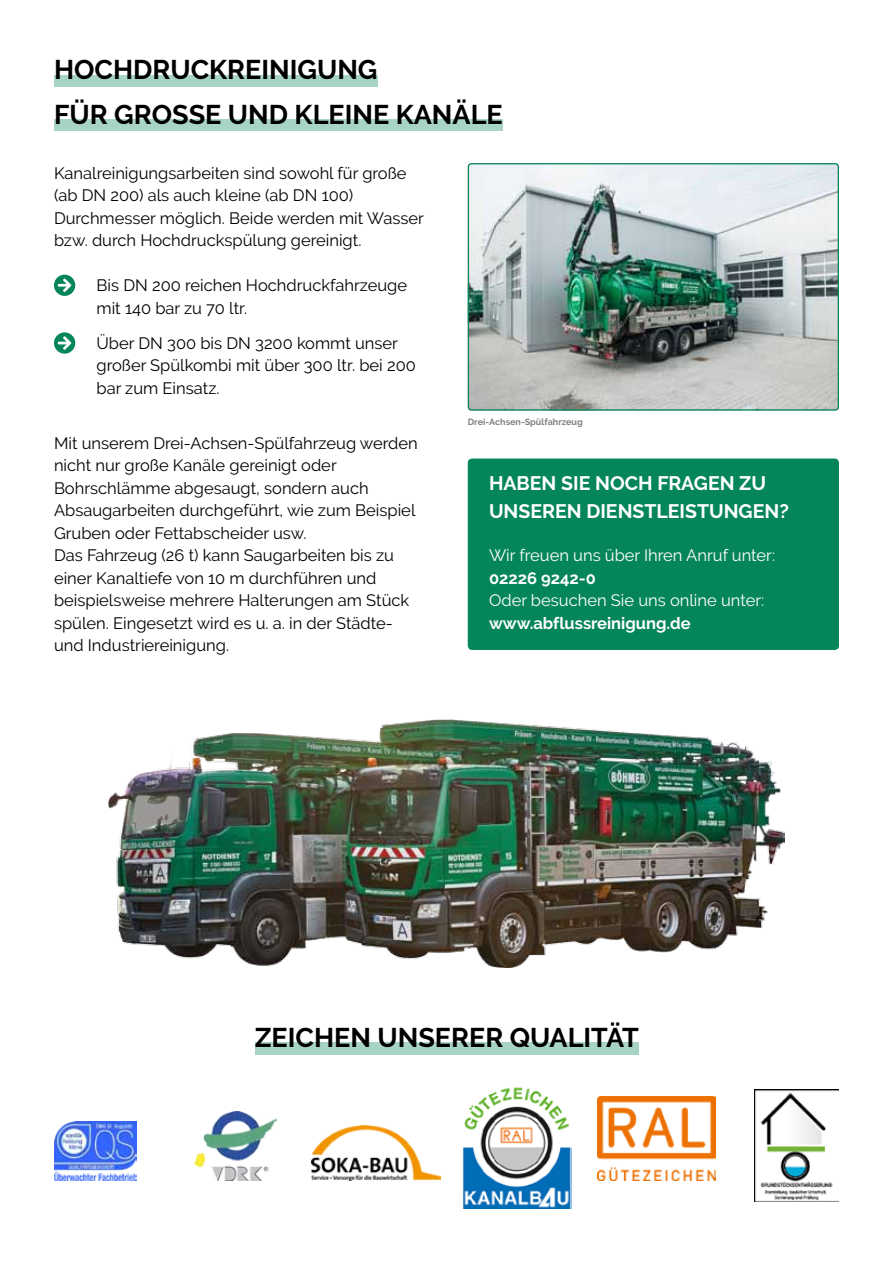
<style>
.page{position:relative;width:893px;height:1263px;background:#fff}
.page>*{position:absolute;margin:0;border:0;box-sizing:border-box;transform-origin:0 0}
.t1{font:700 27px/44.1px "Raleway";color:#000}
.t2{font:700 19.5px/28.5px "Raleway";color:#fff}
.t3{font:16.5px/22.5px "Raleway";color:#000}
.t4{font:16.5px "Raleway";color:#fff}
.t5{font:700 16.5px "Raleway";color:#fff}
.t6{font:700 9px "Raleway";color:#808081}
</style>
<div class="page">
<img style="left:195px;top:1111px;width:82px;height:70px">
<img style="left:54px;top:1122px;width:83px;height:59px">
<img style="left:311px;top:1126px;width:129px;height:55px">
<img style="left:463px;top:1087px;width:108px;height:122px">
<img style="left:597px;top:1096px;width:118px;height:85px">
<img style="left:754px;top:1089px;width:85px;height:113px">
<img style="left:470px;top:165px;width:367px;height:244px">
<div style="left:468px;top:163px;width:371px;height:248px;border:1px solid #058658;border-radius:3px"></div>
<img style="left:108px;top:720px;width:677px;height:247px">
<div style="left:468px;top:458px;width:371px;height:192px;background:#058658;border-radius:4px"></div>
<div style="left:54px;top:75px;width:324px;height:11px;background:#a7d4c4"></div>
<div style="left:54px;top:119px;width:449px;height:11px;background:#a7d4c4"></div>
<div style="left:255px;top:1042px;width:383px;height:12px;background:#a7d4c4"></div>
<svg style="left:54px;top:275px;width:21px;height:21px"></svg>
<svg style="left:54px;top:332px;width:21px;height:22px"></svg>
<h1 class="t1" style="left:54px;top:48px;width:325px">HOCHDRUCKREINIGUNG<br>FÜR GROSS</h1>
<h1 class="t1" style="left:205px;top:92px;width:43px">E UND</h1>
<h1 class="t1" style="left:295px;top:92px;width:156px">KLEIN E KANÄLE</h1>
<p class="t3" style="left:54px;top:162px;width:371px">Kanalreinigungsarbeiten sind sowohl für große (ab DN 200) als auch kleine (ab DN 100)<br>Durchmesser möglich. Beide werden mit Wasser bzw. durch Hochdruckspülung gereinigt.</p>
<p class="t3" style="left:97px;top:274px;width:312px">Bis DN 200 reichen Hochdruckfahrzeuge mit 140 bar zu 70 ltr.</p>
<p class="t3" style="left:97px;top:332px;width:321px">Über DN 300 bis DN 3200 kommt unser großer Spülkombi mit über 300 ltr. bei 200 bar zum Einsatz.</p>
<p class="t3" style="left:54px;top:432px;width:365px">Mit unserem Drei-Achsen-Spülfahrzeug werden nicht nur große Kanäle gereinigt oder Bohrschlämme abgesaugt, sondern auch Absaugarbeiten durchgeführt, wie zum Beispiel Gruben oder Fettabscheider usw.<br>Das Fahrzeug (26 t) kann Saugarbeiten bis zu einer Kanaltiefe von 10 m durchführen und beispielsweise mehrere Halterungen am Stück spülen. Eingesetzt wird es u. a. in der Städte&shy;und Industriereinigung.</p>
<p class="t6" style="left:468px;top:417px;width:117px">DREI-ACHSEN-SPÜLFAHRZEUG</p>
<p class="t2" style="left:489px;top:469px;width:301px">HABEN SIE NOCH FRAGEN ZU<br>UNSEREN DIENSTLEISTUNGEN?</p>
<p class="t4" style="left:489px;top:546px;width:288px">Wir freuen uns über Ihren Anruf unter:</p>
<p class="t5" style="left:489px;top:568px;width:108px">02226 9242-0</p>
<p class="t4" style="left:489px;top:591px;width:277px">Oder besuchen Sie uns online unter:</p>
<p class="t5" style="left:489px;top:613px;width:203px">WWW.ABFLUSSREINIGUNG.DE</p>
<h1 class="t1" style="left:255px;top:1016px;width:386px">ZEICHEN UNSERER QUALITÄT</h1>
</div>
